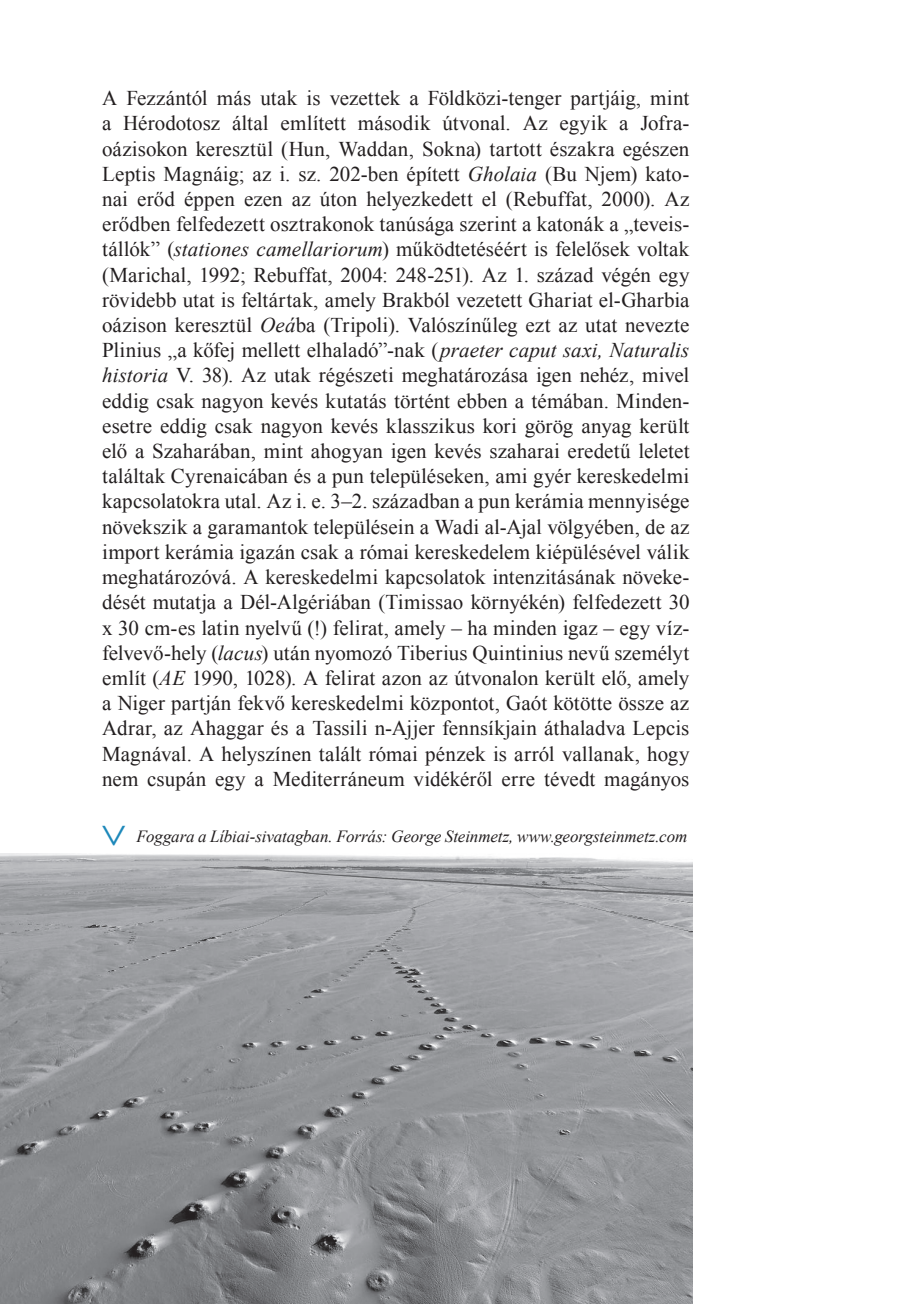
<style>
.page{position:relative;width:908px;height:1304px;background:#fff}
.page>*{position:absolute;margin:0;border:0;box-sizing:border-box;transform-origin:0 0}
.t1{font:44px "Chantelli Antiqua";color:#1d88ba}
.t2{font:21px/25.2px "Times New Roman";letter-spacing:.005em;color:#231f20;text-align:justify}
.t3{font:italic 17px "Times New Roman";letter-spacing:-.01em;color:#231f20}
.s1{font-style:italic}
</style>
<div class="page">
<img style="left:0;top:853px;width:692px;height:451px">
<p class="t2" style="left:102px;top:85px;width:588px">A Fezzántól más utak is vezettek a Földközi-tenger partjáig, mint a Hérodotosz által említett második útvonal. Az egyik a Jofra&shy;oázisokon keresztül (Hun, Waddan, Sokna) tartott északra egészen Leptis Magnáig; az i. sz. 202-ben épített <span class="s1">Gholaia</span> (Bu Njem) kato&shy;nai erőd éppen ezen az úton helyezkedett el (Rebuffat, 2000). Az erődben felfedezett osztrakonok tanúsága szerint a katonák a „teveis&shy;tállók” (<span class="s1">stationes camellariorum</span>) működtetéséért is felelősek voltak (Marichal, 1992; Rebuffat, 2004: 248-251). Az 1. század végén egy rövidebb utat is feltártak, amely Brakból vezetett Ghariat el-Gharbia oázison keresztül <span class="s1">Oeá</span>ba (Tripoli). Valószínűleg ezt az utat nevezte Plinius „a kőfej mellett elhaladó”-nak (<span class="s1">praeter caput saxi, Naturalis historia</span> V. 38). Az utak régészeti meghatározása igen nehéz, mivel eddig csak nagyon kevés kutatás történt ebben a témában. Minden&shy;esetre eddig csak nagyon kevés klasszikus kori görög anyag került elő a Szaharában, mint ahogyan igen kevés szaharai eredetű leletet találtak Cyrenaicában és a pun településeken, ami gyér kereskedelmi kapcsolatokra utal. Az i. e. 3–2. században a pun kerámia mennyisége növekszik a garamantok településein a Wadi al-Ajal völgyében, de az import kerámia igazán csak a római kereskedelem kiépülésével válik meghatározóvá. A kereskedelmi kapcsolatok intenzitásának növeke&shy;dését mutatja a Dél-Algériában (Timissao környékén) felfedezett 30 x 30 cm-es latin nyelvű (!) felirat, amely – ha minden igaz – egy víz&shy;felvevő-hely (<span class="s1">lacus</span>) után nyomozó Tiberius Quintinius nevű személyt említ (<span class="s1">AE</span> 1990, 1028). A felirat azon az útvonalon került elő, amely a Niger partján fekvő kereskedelmi központot, Gaót kötötte össze az Adrar, az Ahaggar és a Tassili n-Ajjer fennsíkjain áthaladva Lepcis Magnával. A helyszínen talált római pénzek is arról vallanak, hogy nem csupán egy a Mediterráneum vidékéről erre tévedt magányos</p>
<h1 class="t1" style="left:84px;top:847px;width:25px;rotate:-90deg">&lt;</h1>
<p class="t3" style="left:136px;top:825px;width:552px">Foggara a Líbiai-sivatagban. Forrás: George Steinmetz, www.georgsteinmetz.com</p>
</div>
